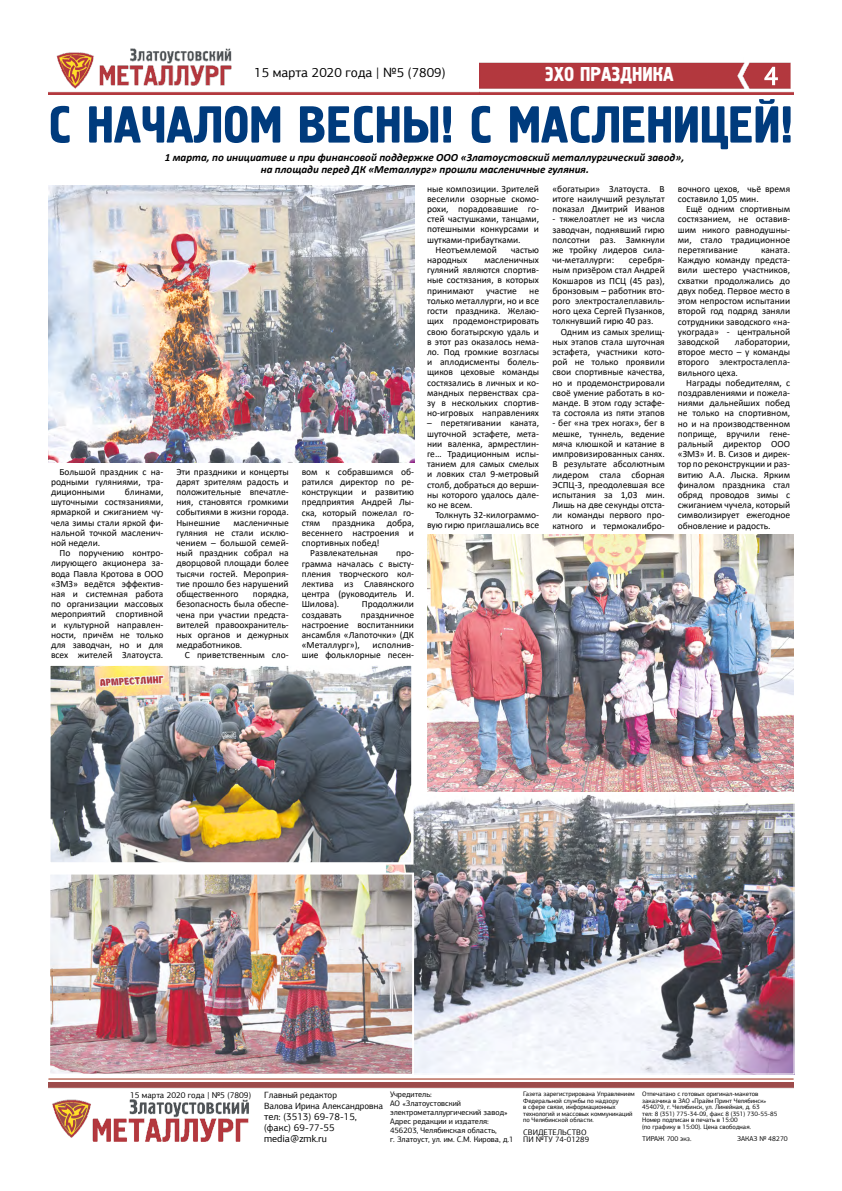
<style>
.page{position:relative;width:842px;height:1191px;background:#fff}
.page>*{position:absolute;margin:0;border:0;box-sizing:border-box;transform-origin:0 0}
.t1{font:51.8px "Hermes";color:#003b7d}
.t2{font:20px "Hermes";color:#fff}
.t3{font:13.4px "PF Agora Sans Pro";color:#000}
.t4{font:italic 700 11px/12px "Calibri";color:#000;text-align:center}
.t5{font:10px/11px "PF Agora Sans Pro";color:#000}
.t6{font:9.5px/10.2px "Calibri";color:#000;text-align:justify}
.t7{font:9px/11px "PF Agora Sans Pro";color:#000}
.t8{font:8.5px "PF Agora Sans Pro";color:#000}
.t9{font:8px/9px "PF Agora Sans Pro";color:#000}
.t10{font:7px "PF Agora Sans Pro";color:#000}
.t11{font:6.5px/6.5px "PF Agora Sans Pro";color:#000}
</style>
<div class="page">
<img style="left:387px;top:796px;width:405px;height:276px">
<img style="left:48px;top:1082px;width:746px;height:59px">
<img style="left:48px;top:48px;width:745px;height:46px">
<svg style="left:764px;top:67px;width:14px;height:18px"></svg>
<hr style="left:49px;top:1078px;width:744px;height:1px;background:#98250d">
<img style="left:48px;top:186px;width:367px;height:276px">
<img style="left:427px;top:535px;width:367px;height:257px">
<img style="left:51px;top:875px;width:360px;height:197px">
<div style="left:48px;top:872px;width:366px;height:203px;border:2px solid #fff"></div>
<img style="left:51px;top:666px;width:360px;height:195px">
<div style="left:48px;top:663px;width:366px;height:201px;border:2px solid #fff"></div>
<h3 class="t3" style="left:254px;top:64px;width:193px">15 марта 2020 года | №5 (7809)</h3>
<h2 class="t2" style="left:545px;top:63px;width:130px">ЭХО ПРАЗДНИКА</h2>
<h1 class="t1" style="left:48px;top:96px;width:746px">С НАЧАЛОМ ВЕСНЫ! С МАСЛЕНИЦЕЙ!</h1>
<p class="t4" style="left:165px;top:151px;width:521px">1 марта, по инициативе и при финансовой поддержке ООО «Златоустовский металлургический завод», на площади перед ДК «Металлург» прошли масленичные гуляния.</p>
<p class="t6" style="left:51px;top:466px;width:114px;text-indent:8px">Большой праздник с на&shy;родными гуляниями, тра&shy;диционными</p>
<p class="t6" style="left:51px;top:486px;width:114px;text-indent:74px">блинами, шуточными состязаниями, ярмаркой и сжиганием чу&shy;чела зимы стали яркой фи&shy;нальной точкой масленич&shy;ной недели.</p>
<p class="t6" style="left:51px;top:548px;width:114px;text-indent:8px">По поручению контро&shy;лирующего акционера за&shy;вода Павла Кротова в ООО «ЗМЗ» ведётся эффектив&shy;ная и системная работа по организации массовых мероприятий спортивной и культурной направлен&shy;ности, причём не только для заводчан, но и для всех жителей Златоуста.</p>
<p class="t6" style="left:176px;top:466px;width:114px">Эти праздники и концерты дарят зрителям радость и положительные впечатле&shy;ния, становятся громкими событиями в жизни города.<br>Нынешние</p>
<p class="t6" style="left:176px;top:517px;width:114px;text-indent:57px">масленичные гуляния не стали исклю&shy;чением – большой семей&shy;ный праздник собрал на дворцовой площади более тысячи гостей. Мероприя&shy;тие прошло без нарушений общественного</p>
<p class="t6" style="left:176px;top:588px;width:114px;text-indent:76px">порядка, безопасность была обеспе&shy;чена при участии предста&shy;вителей правоохранитель&shy;ных органов и дежурных медработников.</p>
<p class="t6" style="left:185px;top:650px;width:105px">С приветственным сло-</p>
<p class="t6" style="left:302px;top:466px;width:114px">вом к собравшимся об&shy;ратился директор по ре&shy;конструкции и развитию предприятия Андрей Лы&shy;ска, который пожелал го&shy;стям</p>
<p class="t6" style="left:332px;top:517px;width:44px">праздника</p>
<p class="t6" style="left:387px;top:517px;width:29px">добра,</p>
<p class="t6" style="left:302px;top:527px;width:114px">весеннего настроения и</p>
<p class="t6" style="left:302px;top:537px;width:80px">спортивных побед!</p>
<p class="t6" style="left:310px;top:548px;width:69px">Развлекательная</p>
<p class="t6" style="left:302px;top:548px;width:114px;text-indent:94px">про&shy;грамма началась с высту&shy;пления творческого кол&shy;лектива из Славянского центра (руководитель И.<br>Шилова).</p>
<p class="t6" style="left:362px;top:599px;width:54px">Продолжили</p>
<p class="t6" style="left:302px;top:609px;width:42px">создавать</p>
<p class="t6" style="left:302px;top:609px;width:114px;text-indent:59px">праздничное настроение воспитанники ансамбля «Лапоточки» (ДК «Металлург»),</p>
<p class="t6" style="left:302px;top:639px;width:114px;text-align:right">исполнив-<br>шие фольклорные песен-</p>
<p class="t6" style="left:427px;top:183px;width:113px">ные композиции. Зрителей</p>
<p class="t6" style="left:427px;top:193px;width:113px">веселили озорные скомо-</p>
<p class="t6" style="left:427px;top:203px;width:113px">рохи, порадовавшие го-</p>
<p class="t6" style="left:427px;top:214px;width:113px">стей частушками, танцами,</p>
<p class="t6" style="left:427px;top:224px;width:113px">потешными конкурсами и</p>
<p class="t6" style="left:427px;top:234px;width:95px">шутками-прибаутками.</p>
<p class="t6" style="left:435px;top:244px;width:63px">Неотъемлемой</p>
<p class="t6" style="left:511px;top:244px;width:30px">частью</p>
<p class="t6" style="left:427px;top:254px;width:42px">народных</p>
<p class="t6" style="left:427px;top:254px;width:113px;text-indent:57px">масленичных гуляний являются спортив&shy;ные состязания, в которых принимают</p>
<p class="t6" style="left:427px;top:285px;width:113px;text-indent:102px">не только металлурги, но и все гости праздника. Желаю&shy;щих продемонстрировать свою богатырскую удаль и в этот раз оказалось нема&shy;ло. Под громкие возгласы и аплодисменты болель&shy;щиков цеховые команды состязались в личных и ко&shy;мандных первенствах сра&shy;зу в нескольких спортив&shy;но-игровых направлениях</p>
<p class="t6" style="left:427px;top:418px;width:113px">– перетягивании каната, шуточной эстафете, мета&shy;нии валенка, армрестлин&shy;ге… Традиционным испы&shy;танием для самых смелых и ловких стал 9-метровый столб, добраться до верши&shy;ны которого удалось дале&shy;ко не всем.</p>
<p class="t6" style="left:427px;top:510px;width:113px;text-align:right">Толкнуть 32-килограммо&shy;вую гирю приглашались все</p>
<p class="t6" style="left:486px;top:285px;width:32px">участие</p>
<p class="t6" style="left:552px;top:183px;width:114px">«богатыри» Златоуста. В итоге наилучший результат показал Дмитрий Иванов</p>
<p class="t6" style="left:552px;top:214px;width:114px">- тяжелоатлет не из числа заводчан, поднявший гирю полсотни раз. Замкнули же тройку лидеров сила&shy;чи-металлурги:</p>
<p class="t6" style="left:552px;top:255px;width:114px;text-indent:76px">серебря&shy;ным призёром стал Андрей Кокшаров из ПСЦ (45 раз), бронзовым – работник вто&shy;рого электросталеплавиль&shy;ного цеха Сергей Пузанков, толкнувший гирю 40 раз.</p>
<p class="t6" style="left:552px;top:326px;width:114px;text-indent:8px">Одним из самых зрелищ&shy;ных этапов стала шуточная эстафета, участники кото&shy;рой не только проявили свои спортивные качества, но и продемонстрировали своё умение работать в ко&shy;манде. В этом году эстафе&shy;та состояла из пяти этапов</p>
<p class="t6" style="left:552px;top:418px;width:114px">- бег «на трех ногах», бег в мешке, туннель, ведение мяча клюшкой и катание в импровизированных санях.<br>В результате абсолютным лидером стала сборная ЭСПЦ-3, преодолевшая все испытания за 1,03 мин.<br>Лишь на две секунды отста&shy;ли команды первого про&shy;катного и термокалибро-</p>
<p class="t6" style="left:678px;top:183px;width:114px">вочного цехов, чьё время составило 1,05 мин.</p>
<p class="t6" style="left:678px;top:204px;width:114px;text-indent:8px">Ещё одним спортивным состязанием, не оставив&shy;шим никого равнодушны&shy;ми, стало традиционное перетягивание</p>
<p class="t6" style="left:678px;top:244px;width:114px;text-indent:83px">каната.<br>Каждую команду предста&shy;вили шестеро участников, схватки продолжались до двух побед. Первое место в этом непростом испытании второй год подряд заняли сотрудники заводского «на&shy;укограда» - центральной заводской</p>
<p class="t6" style="left:678px;top:336px;width:114px;text-indent:57px">лаборатории, второе место – у команды второго электросталепла&shy;вильного цеха.</p>
<p class="t6" style="left:678px;top:377px;width:114px;text-indent:8px">Награды победителям, с поздравлениями и пожела&shy;ниями дальнейших побед не только на спортивном, но и на производственном поприще, вручили гене&shy;ральный директор ООО «ЗМЗ» И. В. Сизов и дирек&shy;тор по реконструкции и раз&shy;витию А.А. Лыска. Ярким финалом праздника стал обряд проводов зимы с сжиганием чучела, который символизирует ежегодное обновление и радость.</p>
<p class="t8" style="left:130px;top:1089px;width:123px">15 марта 2020 года | №5 (7809)</p>
<p class="t7" style="left:264px;top:1089px;width:121px">Главный редактор<br>Валова Ирина Александровна</p>
<p class="t5" style="left:264px;top:1111px;width:94px">тел: (3513) 69-78-15, (факс) 69-77-55 media@zmk.ru</p>
<p class="t9" style="left:390px;top:1090px;width:125px">Учредитель:<br>АО «Златоустовский электрометаллургический завод»<br>Адрес редакции и издателя:<br>456203, Челябинская область,<br>г. Златоуст, ул. им. С.М. Кирова, д.1</p>
<p class="t11" style="left:523px;top:1090px;width:113px">Газета зарегистрирована Управлением<br>Федеральной службы по надзору<br>в сфере связи, информационных технологий и массовых коммуникаций по Челябинской области.</p>
<p class="t11" style="left:642px;top:1090px;width:137px">Отпечатано с готовых оригинал-макетов заказчика в ЗАО «Прайм Принт Челябинск» 454079, г. Челябинск, ул. Линейная, д. 63<br>тел: 8 (351) 775-34-09, факс 8 (351) 730-55-85<br>Номер подписан в печать в 15:00<br>(по графику в 15:00). Цена свободная.</p>
<p class="t9" style="left:523px;top:1128px;width:68px;line-height:7.6px">СВИДЕТЕЛЬСТВО<br>ПИ №ТУ 74-01289</p>
<p class="t10" style="left:642px;top:1134px;width:51px">ТИРАЖ 700 экз.</p>
<p class="t10" style="left:737px;top:1134px;width:52px">ЗАКАЗ № 48270</p>
</div>
